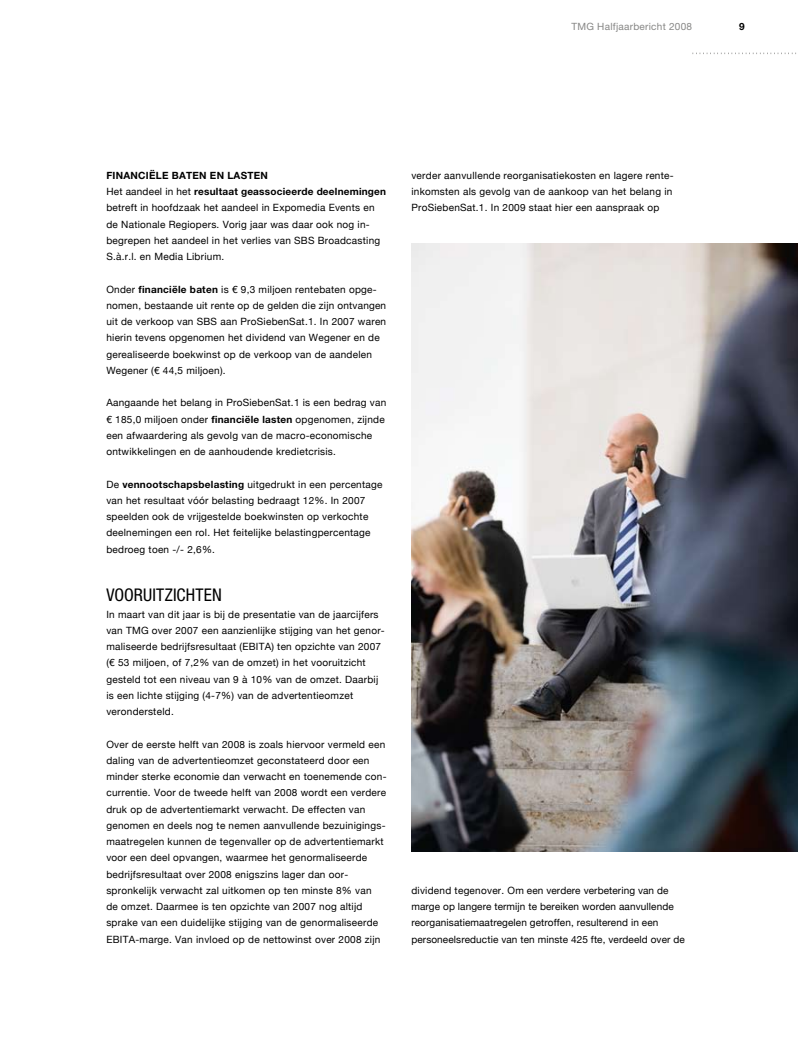
<style>
.page{position:relative;width:798px;height:1049px;background:#fff}
.page>*{position:absolute;margin:0;border:0;box-sizing:border-box;transform-origin:0 0}
.t1{font:condensed 17.5px "Helvetica Neue";letter-spacing:.01em;color:#000}
.t2{font:10px/16.2px "Helvetica Neue";letter-spacing:.025em;color:#000}
.t3{font:10px "Helvetica Neue";letter-spacing:.025em;color:#878786}
.t4{font:700 10px "Helvetica Neue";color:#000}
.s1{font-weight:700}
</style>
<div class="page">
<img style="left:411px;top:244px;width:386px;height:607px">
<svg style="left:692px;top:53px;width:101px;height:1px"></svg>
<p class="t3" style="left:571px;top:21px;width:122px">TMG Halfjaarbericht 2008</p>
<p class="t4" style="left:739px;top:20px;width:7px">9</p>
<p class="t2" style="left:106px;top:167px;width:281px"><span class="s1">FINANCIËLE BATEN EN LASTEN<br></span>Het aandeel in het <span class="s1">resultaat geassocieerde deelnemingen </span>betreft in hoofdzaak het aandeel in Expomedia Events en de Nationale Regiopers. Vorig jaar was daar ook nog in&shy;begrepen het aandeel in het verlies van SBS Broadcasting S.à.r.l. en Media Librium.</p>
<p class="t2" style="left:106px;top:281px;width:281px">Onder <span class="s1">financiële baten</span> is € 9,3 miljoen rentebaten opge&shy;nomen, bestaande uit rente op de gelden die zijn ontvangen uit de verkoop van SBS aan ProSiebenSat.1. In 2007 waren hierin tevens opgenomen het dividend van Wegener en de gerealiseerde boekwinst op de verkoop van de aandelen Wegener (€ 44,5 miljoen).</p>
<p class="t2" style="left:106px;top:394px;width:281px">Aangaande het belang in ProSiebenSat.1 is een bedrag van € 185,0 miljoen onder <span class="s1">financiële lasten</span> opgenomen, zijnde een afwaardering als gevolg van de macro-economische ontwikkelingen en de aanhoudende kredietcrisis.</p>
<p class="t2" style="left:106px;top:476px;width:277px">De <span class="s1">vennootschapsbelasting</span> uitgedrukt in een percentage van het resultaat vóór belasting bedraagt 12%. In 2007 speelden ook de vrijgestelde boekwinsten op verkochte deelnemingen een rol. Het feitelijke belastingpercentage bedroeg toen -/- 2,6%.</p>
<h1 class="t1" style="left:106px;top:585px;width:117px">VOORUITZICHTEN</h1>
<p class="t2" style="left:106px;top:606px;width:280px">In maart van dit jaar is bij de presentatie van de jaarcijfers van TMG over 2007 een aanzienlijke stijging van het genor&shy;maliseerde bedrijfsresultaat (EBITA) ten opzichte van 2007 (€ 53 miljoen, of 7,2% van de omzet) in het vooruitzicht gesteld tot een niveau van 9 à 10% van de omzet. Daarbij is een lichte stijging (4-7%) van de advertentieomzet verondersteld.</p>
<p class="t2" style="left:106px;top:736px;width:281px">Over de eerste helft van 2008 is zoals hiervoor vermeld een daling van de advertentieomzet geconstateerd door een minder sterke economie dan verwacht en toenemende con&shy;currentie. Voor de tweede helft van 2008 wordt een verdere druk op de advertentiemarkt verwacht. De effecten van genomen en deels nog te nemen aanvullende bezuinigings&shy;maatregelen kunnen de tegenvaller op de advertentiemarkt voor een deel opvangen, waarmee het genormaliseerde bedrijfsresultaat over 2008 enigszins lager dan oor&shy;spronkelijk verwacht zal uitkomen op ten minste 8% van<br>de omzet. Daarmee is ten opzichte van 2007 nog altijd sprake van een duidelijke stijging van de genormaliseerde EBITA-marge. Van invloed op de nettowinst over 2008 zijn</p>
<p class="t2" style="left:411px;top:167px;width:264px;text-align:justify">verder aanvullende reorganisatiekosten en lagere rente&shy;inkomsten als gevolg van de aankoop van het belang in ProSiebenSat.1. In 2009 staat hier een aanspraak op</p>
<p class="t2" style="left:411px;top:882px;width:275px">dividend tegenover. Om een verdere verbetering van de marge op langere termijn te bereiken worden aanvullende reorganisatiemaatregelen getroffen, resulterend in een personeelsreductie van ten minste 425 fte, verdeeld over de</p>
</div>
